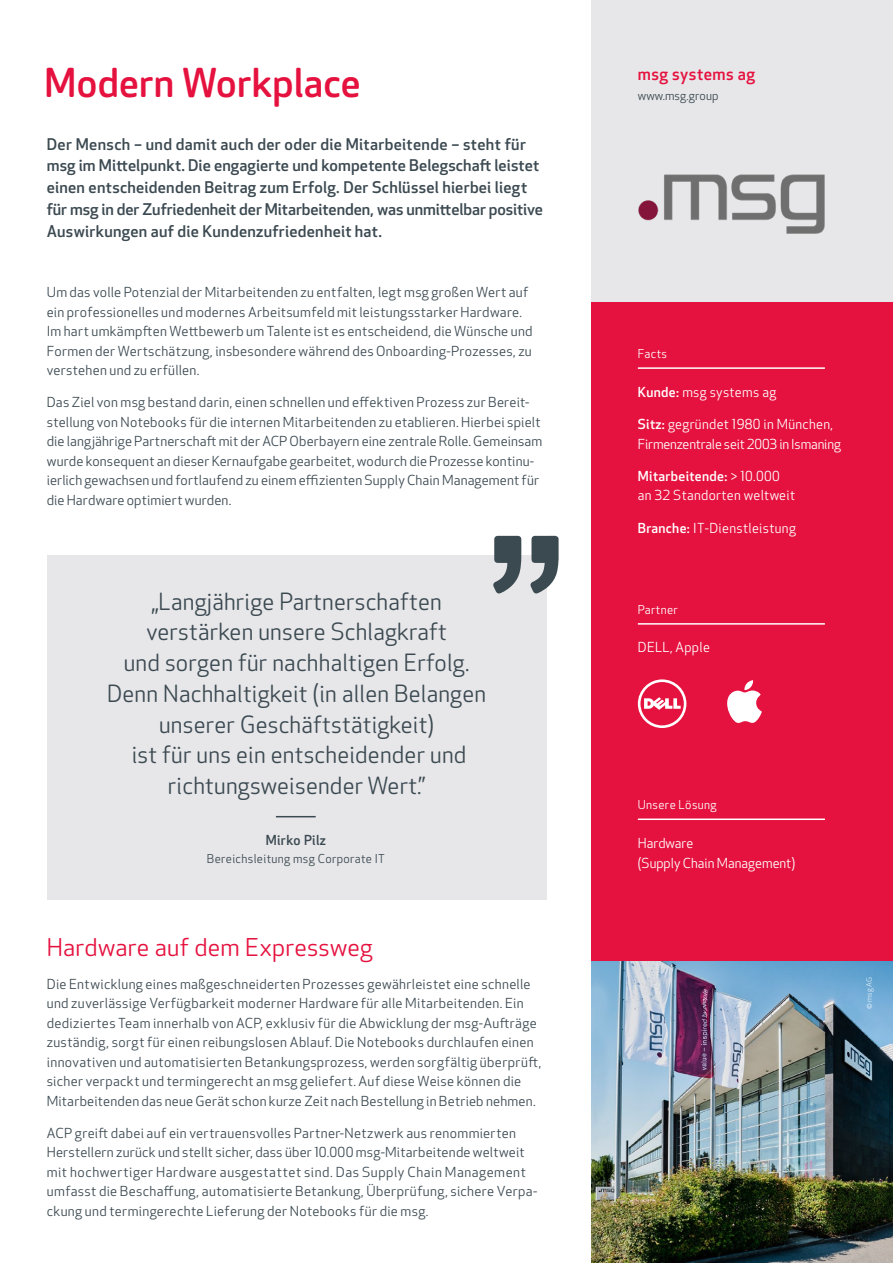
<style>
.page{position:relative;width:893px;height:1263px;background:#fff}
.page>*{position:absolute;margin:0;border:0;box-sizing:border-box;transform-origin:0 0}
.Copy_Large_White{font:500 39px "Apex Rounded";letter-spacing:.005em;color:#e5113e}
.t1{font:24px "Apex Rounded";letter-spacing:.01em;color:#e5113e}
.t2{font:23.25px/30.8px "Apex Rounded";letter-spacing:.01em;color:#3b4951;text-align:center}
.t3{font:500 16.5px "Apex New";letter-spacing:.025em;color:#e5113e}
.t4{font:500 15.75px/21.8px "Apex New";letter-spacing:.01em;color:#3b4951}
.t5{font:13.5px/19.5px "Apex New";letter-spacing:.02em;color:#3b4951}
.t6{font:13.5px/19.5px "Apex New";letter-spacing:.025em;color:#fff}
.t7{font:13.5px/19.5px "Apex New";letter-spacing:-.01em;color:#fff}
.t8{font:13.5px/19.5px "Apex New";color:#fff}
.t9{font:500 13.5px "Apex New";letter-spacing:.03em;color:#3b4951}
.t10{font:12px "Apex New";letter-spacing:.03em;color:#3b4951}
.t11{font:12px "Apex New";letter-spacing:.03em;color:#fff}
.t12{font:12px "Apex New";letter-spacing:.01em;color:#3b4951}
.t13{font:7.5px "Apex Rounded";color:#fff}
.s1{font-weight:500}
</style>
<div class="page">
<div style="left:591px;top:302px;width:302px;height:659px;background:#e5113e"></div>
<img style="left:591px;top:961px;width:302px;height:302px">
<div style="left:591px;top:0;width:302px;height:302px;background:#e7e7e9"></div>
<hr style="left:638px;top:367px;width:187px;height:2px;background:#fff">
<hr style="left:638px;top:623px;width:187px;height:2px;background:#fff">
<hr style="left:638px;top:818px;width:187px;height:2px;background:#fff">
<img style="left:638px;top:174px;width:187px;height:60px">
<svg style="left:727px;top:680px;width:35px;height:43px"></svg>
<svg style="left:638px;top:679px;width:48px;height:49px"></svg>
<div style="left:47px;top:555px;width:499px;height:344px;background:#e7e7e9"></div>
<hr style="left:276px;top:816px;width:40px;height:1px;background:#3b4951">
<svg style="left:530px;top:536px;width:29px;height:58px"></svg>
<svg style="left:493px;top:536px;width:28px;height:58px"></svg>
<p class="Copy_Large_White" style="left:45px;top:61px;width:318px">Modern Workplace</p>
<p class="t4" style="left:47px;top:133px;width:498px">Der Mensch – und damit auch der oder die Mitarbeitende – steht für msg im Mittelpunkt. Die engagierte und kompetente Belegschaft leistet einen entscheidenden Beitrag zum Erfolg. Der Schlüssel hierbei liegt für msg in der Zufriedenheit der Mitarbeitenden, was unmittelbar positive Auswirkungen auf die Kundenzufriedenheit hat.</p>
<p class="t5" style="left:47px;top:282px;width:487px">Um das volle Potenzial der Mitarbeitenden zu entfalten, legt msg großen Wert auf ein professionelles und modernes Arbeitsumfeld mit leistungsstarker Hardware.<br>Im hart umkämpften Wettbewerb um Talente ist es entscheidend, die Wünsche und Formen der Wertschätzung, insbesondere während des Onboarding-Prozesses, zu verstehen und zu erfüllen.</p>
<p class="t5" style="left:47px;top:393px;width:497px">Das Ziel von msg bestand darin, einen schnellen und effektiven Prozess zur Bereit&shy;stellung von Notebooks für die internen Mitarbeitenden zu etablieren. Hierbei spielt die langjährige Partnerschaft mit der ACP Oberbayern eine zentrale Rolle. Gemeinsam wurde konsequent an dieser Kernaufgabe gearbeitet, wodurch die Prozesse kontinu&shy;ierlich gewachsen und fortlaufend zu einem effizienten Supply Chain Management für die Hardware optimiert wurden.</p>
<p class="t2" style="left:107px;top:587px;width:380px">„Langjährige Partnerschaften verstärken unsere Schlagkraft<br>und sorgen für nachhaltigen Erfolg.<br>Denn Nachhaltigkeit (in allen Belangen unserer Geschäftstätigkeit)<br>ist für uns ein entscheidender und richtungsweisender Wert.”</p>
<p class="t9" style="left:266px;top:831px;width:62px">Mirko Pilz</p>
<p class="t10" style="left:207px;top:851px;width:180px">Bereichsleitung msg Corporate IT</p>
<p class="t1" style="left:47px;top:934px;width:327px">Hardware auf dem Expressweg</p>
<p class="t5" style="left:47px;top:974px;width:496px">Die Entwicklung eines maßgeschneiderten Prozesses gewährleistet eine schnelle und zuverlässige Verfügbarkeit moderner Hardware für alle Mitarbeitenden. Ein dediziertes Team innerhalb von ACP, exklusiv für die Abwicklung der msg-Aufträge zuständig, sorgt für einen reibungslosen Ablauf. Die Notebooks durchlaufen einen innovativen und automatisierten Betankungsprozess, werden sorgfältig überprüft, sicher verpackt und termingerecht an msg geliefert. Auf diese Weise können die Mitarbeitenden das neue Gerät schon kurze Zeit nach Bestellung in Betrieb nehmen.</p>
<p class="t5" style="left:47px;top:1123px;width:492px">ACP greift dabei auf ein vertrauensvolles Partner-Netzwerk aus renommierten Herstellern zurück und stellt sicher, dass über 10.000 msg-Mitarbeitende weltweit mit hochwertiger Hardware ausgestattet sind. Das Supply Chain Management umfasst die Beschaffung, automatisierte Betankung, Überprüfung, sichere Verpa&shy;ckung und termingerechte Lieferung der Notebooks für die msg.</p>
<p class="t3" style="left:638px;top:63px;width:119px">msg systems ag</p>
<p class="t12" style="left:638px;top:88px;width:82px">www.msg.group</p>
<p class="t11" style="left:638px;top:346px;width:31px">Facts</p>
<p class="t6" style="left:638px;top:382px;width:140px"><span class="s1">Kunde:</span> msg systems ag</p>
<p class="t7" style="left:638px;top:414px;width:205px"><span class="s1">Sitz:</span> gegründet 1980 in München,<br>Firmenzentrale seit 2003 in Ismaning</p>
<p class="t6" style="left:638px;top:466px;width:159px"><span class="s1">Mitarbeitende:</span> &gt; 10.000 an 32 Standorten weltweit</p>
<p class="t6" style="left:638px;top:518px;width:160px"><span class="s1">Branche:</span> IT-Dienstleistung</p>
<p class="t11" style="left:638px;top:602px;width:42px">Partner</p>
<p class="t6" style="left:638px;top:638px;width:74px">DELL, Apple</p>
<p class="t11" style="left:638px;top:797px;width:80px">Unsere Lösung</p>
<p class="t8" style="left:638px;top:833px;width:159px">Hardware<br>(Supply Chain Management)</p>
<p class="t13" style="left:865px;top:1009px;width:33px;rotate:-90deg">© msg AG</p>
</div>
